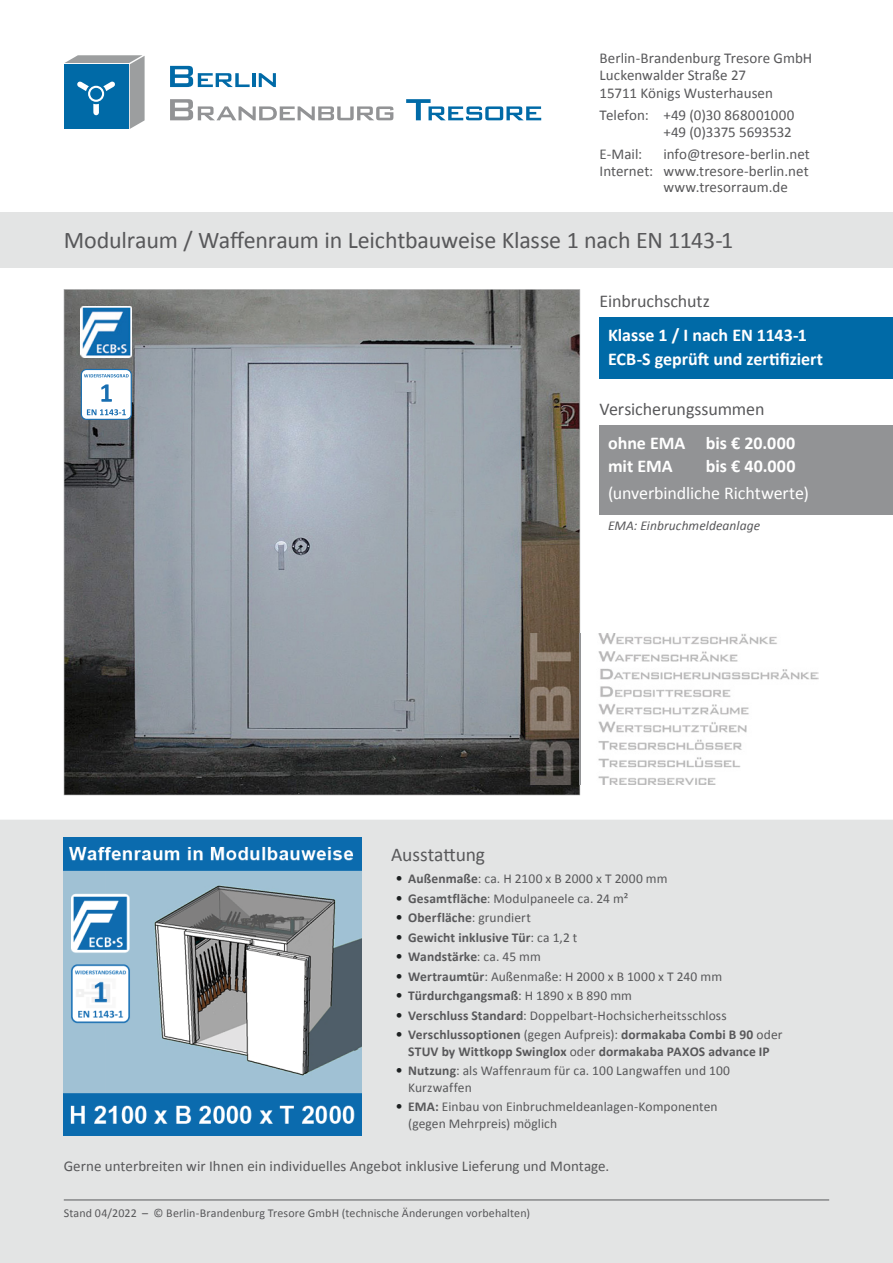
<style>
.page{position:relative;width:893px;height:1263px;background:#fff}
.page>*{position:absolute;margin:0;border:0;box-sizing:border-box;transform-origin:0 0}
.t1{font:24px "Calibri";letter-spacing:-.01em;color:#58585a}
.t2{font:19.5px "Calibri";letter-spacing:-.005em;color:#58585a}
.t3{font:700 18px/24px "Calibri";color:#fff}
.t4{font:18px "Calibri";letter-spacing:-.005em;color:#58585a}
.t5{font:18px "Calibri";letter-spacing:-.005em;color:#fff}
.t6{font:15px/16.5px "Calibri";color:#58585a}
.t7{font:13.5px/16.5px "Calibri";letter-spacing:.005em;color:#58585a}
.t8{font:700 13.5px/16.5px "Calibri";letter-spacing:.01em;color:#58585a;text-align:center}
.t9{font:italic 13.5px "Calibri";letter-spacing:.005em;color:#58585a}
.t10{font:12px "Calibri";letter-spacing:.01em;color:#58585a}
.s1{font-size:15px;color:#1e2122}
.s2{font-weight:700}
.s3{font-weight:400;font-size:15px;color:#1e2122}
.s4{font-weight:400}
</style>
<div class="page">
<div style="left:1px;top:820px;width:891px;height:442px;background:#e3e4e4"></div>
<div style="left:0;top:820px;width:893px;height:443px;border:2px solid #e3e4e4"></div>
<div style="left:0;top:213px;width:893px;height:55px;background:#e3e4e4"></div>
<hr style="left:64px;top:1199px;width:765px;height:1px;background:#58585a">
<svg style="left:64px;top:289px;width:516px;height:506px;background:#80858a"></svg>
<img style="left:529px;top:634px;width:290px;height:150px">
<img style="left:580px;top:634px;width:1px;height:150px">
<img style="left:81px;top:306px;width:51px;height:51px">
<svg style="left:81px;top:369px;width:51px;height:51px"></svg>
<div style="left:600px;top:317px;width:293px;height:61px;background:#006aa7"></div>
<div style="left:600px;top:425px;width:293px;height:89px;background:#929395"></div>
<img style="left:64px;top:838px;width:297px;height:297px">
<svg style="left:64px;top:55px;width:81px;height:74px;background:#3d84ac"></svg>
<svg style="left:86px;top:83px;width:21px;height:21px"></svg>
<div style="left:88px;top:86px;width:16px;height:16px;border:2px solid #fff;border-radius:50%"></div>
<svg style="left:170px;top:66px;width:80px;height:21px"></svg>
<hr style="left:252px;top:73px;width:3px;height:14px;background:#006aa7">
<svg style="left:259px;top:73px;width:17px;height:14px"></svg>
<svg style="left:170px;top:99px;width:223px;height:21px"></svg>
<svg style="left:406px;top:99px;width:135px;height:21px"></svg>
<p class="t6" style="left:600px;top:50px;width:214px">Berlin-Brandenburg Tresore GmbH<br>Luckenwalder Straße 27</p>
<p class="t6" style="left:600px;top:82px;width:196px;line-height:22.5px">15711 Königs Wusterhausen<br>Telefon: +49 (0)30 868001000</p>
<p class="t6" style="left:663px;top:124px;width:130px">+49 (0)3375 5693532</p>
<p class="t6" style="left:600px;top:146px;width:44px">E-Mail:</p>
<p class="t6" style="left:663px;top:146px;width:148px">info@tresore-berlin.net</p>
<p class="t6" style="left:600px;top:163px;width:211px">Internet: www.tresore-berlin.net</p>
<p class="t6" style="left:663px;top:179px;width:126px">www.tresorraum.de</p>
<h1 class="t1" style="left:64px;top:224px;width:671px">Modulraum / Waffenraum in Leichtbauweise Klasse 1 nach EN 1143-1</h1>
<h3 class="t4" style="left:600px;top:290px;width:112px">Einbruchschutz</h3>
<h3 class="t3" style="left:608px;top:323px;width:217px">Klasse 1 / I nach EN 1143-1<br>ECB-S geprüft und zertifiziert</h3>
<h3 class="t4" style="left:600px;top:398px;width:166px">Versicherungssummen</h3>
<h3 class="t3" style="left:608px;top:432px;width:189px;line-height:22.5px">ohne EMA bis € 20.000 mit EMA</h3>
<h3 class="t3" style="left:706px;top:454px;width:91px">bis € 40.000</h3>
<h3 class="t5" style="left:608px;top:481px;width:202px">(unverbindliche Richtwerte)</h3>
<p class="t9" style="left:608px;top:516px;width:154px">EMA: Einbruchmeldeanlage</p>
<h2 class="t2" style="left:391px;top:842px;width:95px">Ausstattung</h2>
<p class="t7" style="left:395px;top:871px;width:274px"><span class="s1">•</span> <span class="s2">Außenmaße</span>: ca. H 2100 x B 2000 x T 2000 mm</p>
<p class="t7" style="left:395px;top:890px;width:234px"><span class="s1">•</span> <span class="s2">Gesamtfläche</span>: Modulpaneele ca. 24 m²</p>
<p class="t8" style="left:395px;top:910px;width:137px"><span class="s3">•</span> Oberfläche<span class="s4">: grundiert</span></p>
<p class="t8" style="left:395px;top:929px;width:183px"><span class="s3">•</span> Gewicht inklusive Tür<span class="s4">: ca 1,2 t</span></p>
<p class="t8" style="left:395px;top:949px;width:147px"><span class="s3">•</span> Wandstärke<span class="s4">: ca. 45 mm</span></p>
<p class="t7" style="left:395px;top:968px;width:328px"><span class="s1">•</span> <span class="s2">Wertraumtür</span>: Außenmaße: H 2000 x B 1000 x T 240 mm</p>
<p class="t8" style="left:395px;top:988px;width:238px"><span class="s3">•</span> Türdurchgangsmaß<span class="s4">: H 1890 x B 890 mm</span></p>
<p class="t7" style="left:395px;top:1007px;width:333px"><span class="s1">•</span> <span class="s2">Verschluss Standard</span>: Doppelbart-Hochsicherheitsschloss</p>
<p class="t8" style="left:395px;top:1027px;width:389px"><span class="s3">•</span> Verschlussoptionen <span class="s4">(gegen Aufpreis):</span> dormakaba Combi B 90 <span class="s4">oder<br></span>STUV by Wittkopp Swinglox <span class="s4">oder</span> dormakaba PAXOS advance IP</p>
<p class="t7" style="left:408px;top:1063px;width:323px;text-indent:-13px"><span class="s1">•</span> <span class="s2">Nutzung</span>: als Waffenraum für ca. 100 Langwaffen und 100<br>Kurzwaffen</p>
<p class="t7" style="left:408px;top:1099px;width:311px;text-indent:-13px"><span class="s1">•</span> <span class="s2">EMA:</span> Einbau von Einbruchmeldeanlagen-Komponenten (gegen Mehrpreis) möglich</p>
<p class="t6" style="left:64px;top:1158px;width:547px">Gerne unterbreiten wir Ihnen ein individuelles Angebot inklusive Lieferung und Montage.</p>
<p class="t10" style="left:64px;top:1205px;width:468px">Stand 04/2022 – © Berlin-Brandenburg Tresore GmbH (technische Änderungen vorbehalten)</p>
</div>
